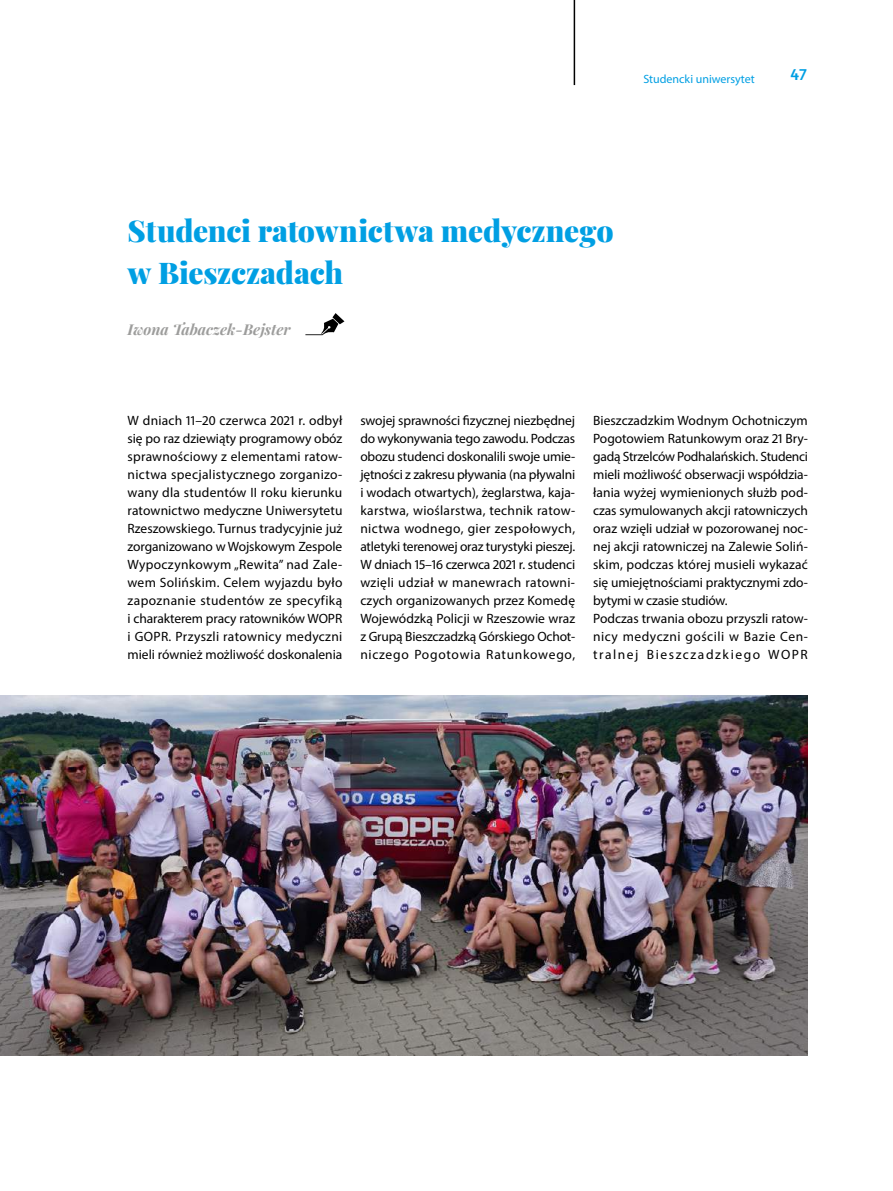
<style>
.page{position:relative;width:893px;height:1191px;background:#fff}
.page>*{position:absolute;margin:0;border:0;box-sizing:border-box;transform-origin:0 0}
.t1{font:900 30px/42px "Playfair Display";letter-spacing:-.01em;color:#009fe3}
.t2{font:700 16.5px "Corbel";color:#009fe3}
.t3{font:italic 700 15px "Playfair Display";color:#9d9d9c}
.t4{font:13.5px/18px "Myriad Pro";color:#000;text-align:justify}
.t5{font:12px "Myriad Pro";color:#009fe3}
</style>
<div class="page">
<hr style="left:574px;top:0;width:1px;height:85px;background:#000">
<svg style="left:305px;top:313px;width:39px;height:22px"></svg>
<img style="left:0;top:695px;width:808px;height:360px">
<p class="t5" style="left:643px;top:71px;width:113px">Studencki uniwersytet</p>
<p class="t2" style="left:790px;top:65px;width:18px">47</p>
<h1 class="t1" style="left:128px;top:207px;width:488px">Studenci ratownictwa medycznego w Bieszczadach</h1>
<p class="t3" style="left:128px;top:317px;width:164px">Iwona Tabaczek-Bejster</p>
<p class="t4" style="left:128px;top:411px;width:216px">W dniach 11–20 czerwca 2021 r. odbył się po raz dziewiąty programowy obóz sprawnościowy z elementami ratow&shy;nictwa specjalistycznego zorganizo&shy;wany dla studentów II roku kierunku ratownictwo medyczne Uniwersytetu Rzeszowskiego. Turnus tradycyjnie już zorganizowano w Wojskowym Zespole Wypoczynkowym „Rewita” nad Zale&shy;wem Solińskim. Celem wyjazdu było zapoznanie studentów ze specyfiką i charakterem pracy ratowników WOPR i GOPR. Przyszli ratownicy medyczni mieli również możliwość doskonalenia</p>
<p class="t4" style="left:360px;top:411px;width:216px">swojej sprawności fizycznej niezbędnej do wykonywania tego zawodu. Podczas obozu studenci doskonalili swoje umie&shy;jętności z zakresu pływania (na pływalni i wodach otwartych), żeglarstwa, kaja&shy;karstwa, wioślarstwa, technik ratow&shy;nictwa wodnego, gier zespołowych, atletyki terenowej oraz turystyki pieszej.<br>W dniach 15–16 czerwca 2021 r. studenci wzięli udział w manewrach ratowni&shy;czych organizowanych przez Komedę Wojewódzką Policji w Rzeszowie wraz z Grupą Bieszczadzką Górskiego Ochot&shy;niczego Pogotowia Ratunkowego,</p>
<p class="t4" style="left:593px;top:411px;width:216px;text-align:left">Bieszczadzkim Wodnym Ochotniczym Pogotowiem Ratunkowym oraz 21 Bry&shy;gadą Strzelców Podhalańskich. Studenci mieli możliwość obserwacji współdzia&shy;łania wyżej wymienionych służb pod&shy;czas symulowanych akcji ratowniczych oraz wzięli udział w pozorowanej noc&shy;nej akcji ratowniczej na Zalewie Soliń&shy;skim, podczas której musieli wykazać się umiejętnościami praktycznymi zdo&shy;bytymi w czasie studiów.<br>Podczas trwania obozu przyszli ratow&shy;nicy medyczni gościli w Bazie Cen&shy;tralnej Bieszczadzkiego WOPR</p>
</div>
